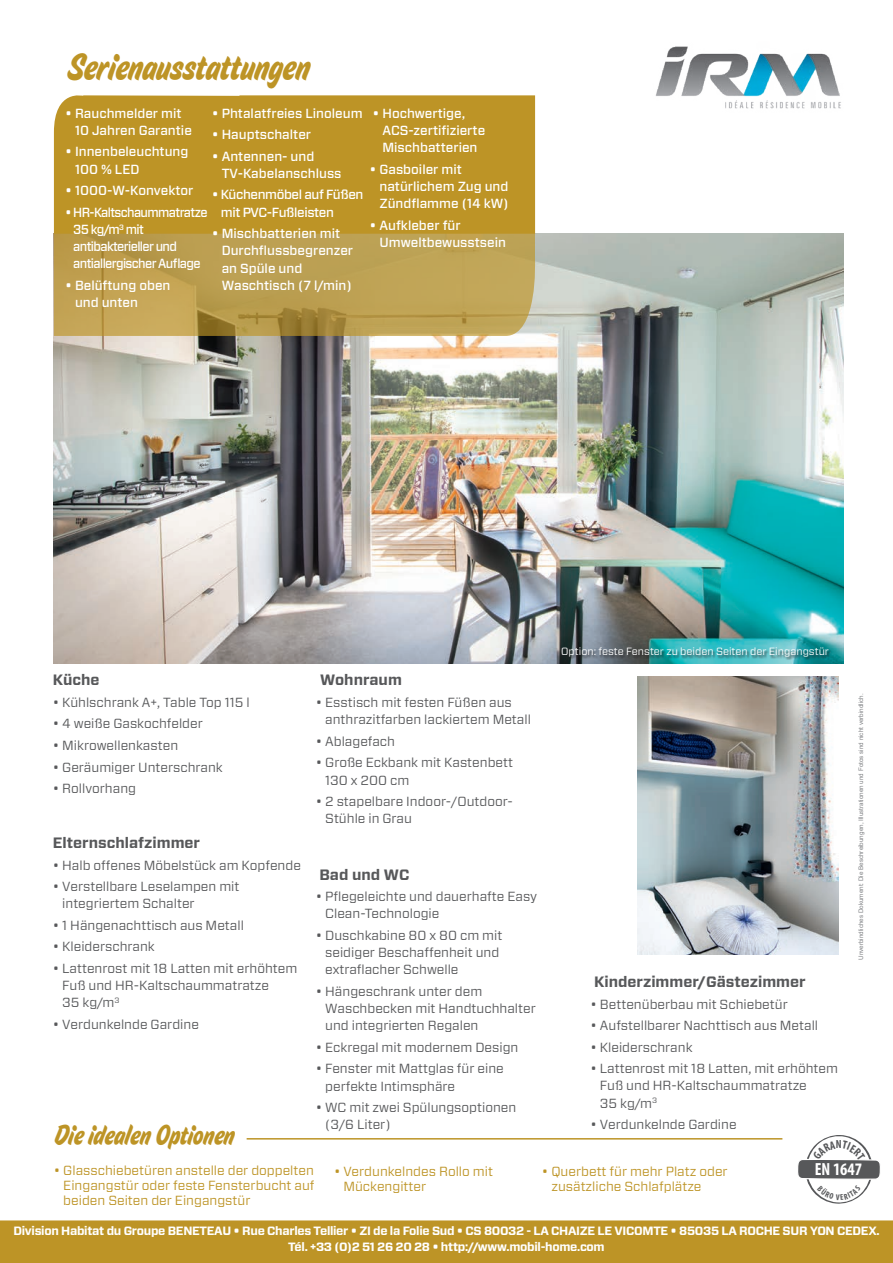
<style>
.page{position:relative;width:893px;height:1263px;background:#fff}
.page>*{position:absolute;margin:0;border:0;box-sizing:border-box;transform-origin:0 0}
.TEXTE_courant{font:36px "House Movements Sign";color:#bd9426}
.TEXTE_courant-2{font:27px "House Movements Sign";color:#bd9426}
.t1{font:700 condensed 17.55px "Myriad Pro";color:#fff}
.TEXTE_courant-3{font:700 15px "Vitesse Sans";color:#57585a}
.TEXTE_courant-4{font:13.2px/17.2px "Vitesse Sans";color:#57585a}
.TEXTE_courant-5{font:500 13.2px/17.2px "Vitesse Sans";color:#fff}
.TEXTE_courant-6{font:13.2px/15px "Vitesse Sans";color:#bd9426}
.TEXTE_courant-7{font:500 13.2px/17.2px "Vitesse Sans";letter-spacing:-.05em;color:#fff;scale:.95 1}
.TEXTE_courant-8{font:500 13.2px/17.2px "Vitesse Sans";letter-spacing:-.03em;color:#fff}
.TEXTE_courant-9{font:700 12px "Vitesse Sans";letter-spacing:-.025em;color:#fff}
.TEXTE_courant-10{font:10.5px "Vitesse Sans";color:#fff}
.t2{font:6.3px "Arial";color:#808285}
</style>
<div class="page">
<img style="left:54px;top:234px;width:789px;height:429px">
<div style="left:54px;top:95px;width:481px;height:139px;background:#bd9426"></div>
<div style="left:0;top:1220px;width:893px;height:43px;background:#bd9426"></div>
<img style="left:655px;top:46px;width:186px;height:63px">
<img style="left:638px;top:676px;width:201px;height:279px">
<hr style="left:247px;top:1138px;width:535px;height:1px;background:#bd9426">
<svg style="left:54px;top:234px;width:484px;height:102px;background:#bc9f52"></svg>
<div style="left:562px;top:647px;width:270px;height:13px;background:#231f20;opacity:.75"></div>
<svg style="left:798px;top:1135px;width:82px;height:69px"></svg>
<p class="TEXTE_courant" style="left:68px;top:45px;width:244px">Serienausstattungen</p>
<p class="TEXTE_courant-5" style="left:75px;top:104px;width:118px;text-indent:-10px">• Rauchmelder mit<br>10 Jahren Garantie</p>
<p class="TEXTE_courant-5" style="left:75px;top:143px;width:115px;text-indent:-10px">• Innenbeleuchtung<br>100 % LED</p>
<p class="TEXTE_courant-5" style="left:65px;top:182px;width:130px">• 1000-W-Konvektor</p>
<p class="TEXTE_courant-7" style="left:73px;top:203px;width:143px;text-indent:-8px">• HR-Kaltschaummatratze<br>35 kg/m<sup>3</sup> mit antibakterieller und antiallergischer Auflage</p>
<p class="TEXTE_courant-5" style="left:75px;top:277px;width:97px;text-indent:-10px">• Belüftung oben und unten</p>
<p class="TEXTE_courant-5" style="left:212px;top:104px;width:152px">• Phtalatfreies Linoleum</p>
<p class="TEXTE_courant-5" style="left:212px;top:126px;width:101px">• Hauptschalter</p>
<p class="TEXTE_courant-5" style="left:222px;top:147px;width:121px;text-indent:-10px">• Antennen- und<br>TV-Kabelanschluss</p>
<p class="TEXTE_courant-8" style="left:221px;top:186px;width:144px;text-indent:-9px">• Küchenmöbel auf Füßen mit PVC-Fußleisten</p>
<p class="TEXTE_courant-5" style="left:222px;top:225px;width:133px;text-indent:-10px">• Mischbatterien mit<br>Durchflussbegrenzer an Spüle und<br>Waschtisch (7 l/min)</p>
<p class="TEXTE_courant-5" style="left:382px;top:104px;width:104px;text-indent:-10px">• Hochwertige,<br>ACS-zertifizierte<br>Mischbatterien</p>
<p class="TEXTE_courant-5" style="left:379px;top:160px;width:131px;text-indent:-10px">• Gasboiler mit natürlichem Zug und<br>Zündflamme (14 kW)</p>
<p class="TEXTE_courant-5" style="left:379px;top:216px;width:128px;text-indent:-10px">• Aufkleber für<br>Umweltbewusstsein</p>
<p class="TEXTE_courant-3" style="left:53px;top:670px;width:48px">Küche</p>
<p class="TEXTE_courant-4" style="left:53px;top:693px;width:199px">• Kühlschrank A+, Table Top 115 l</p>
<p class="TEXTE_courant-4" style="left:53px;top:715px;width:151px">• 4 weiße Gaskochfelder</p>
<p class="TEXTE_courant-4" style="left:53px;top:736px;width:127px">• Mikrowellenkasten</p>
<p class="TEXTE_courant-4" style="left:53px;top:758px;width:171px">• Geräumiger Unterschrank</p>
<p class="TEXTE_courant-4" style="left:53px;top:779px;width:85px">• Rollvorhang</p>
<p class="TEXTE_courant-3" style="left:53px;top:833px;width:149px">Elternschlafzimmer</p>
<p class="TEXTE_courant-4" style="left:53px;top:856px;width:250px">• Halb offenes Möbelstück am Kopfende</p>
<p class="TEXTE_courant-4" style="left:62px;top:878px;width:179px;text-indent:-9px">• Verstellbare Leselampen mit integriertem Schalter</p>
<p class="TEXTE_courant-4" style="left:53px;top:916px;width:193px">• 1 Hängenachttisch aus Metall</p>
<p class="TEXTE_courant-4" style="left:53px;top:938px;width:103px">• Kleiderschrank</p>
<p class="TEXTE_courant-4" style="left:62px;top:959px;width:237px;text-indent:-9px">• Lattenrost mit 18 Latten mit erhöhtem<br>Fuß und HR-Kaltschaummatratze<br>35 kg/m<sup>3</sup></p>
<p class="TEXTE_courant-4" style="left:53px;top:1015px;width:148px">• Verdunkelnde Gardine</p>
<p class="TEXTE_courant-2" style="left:55px;top:1119px;width:181px">Die idealen Optionen</p>
<p class="TEXTE_courant-3" style="left:320px;top:670px;width:83px">Wohnraum</p>
<p class="TEXTE_courant-4" style="left:325px;top:693px;width:207px;text-indent:-9px">• Esstisch mit festen Füßen aus anthrazitfarben lackiertem Metall</p>
<p class="TEXTE_courant-4" style="left:316px;top:732px;width:81px">• Ablagefach</p>
<p class="TEXTE_courant-4" style="left:325px;top:754px;width:189px;text-indent:-9px">• Große Eckbank mit Kastenbett<br>130 x 200 cm</p>
<p class="TEXTE_courant-4" style="left:325px;top:792px;width:189px;text-indent:-9px">• 2 stapelbare Indoor-/Outdoor-<br>Stühle in Grau</p>
<p class="TEXTE_courant-3" style="left:319px;top:864px;width:91px">Bad und WC</p>
<p class="TEXTE_courant-4" style="left:325px;top:888px;width:214px;text-indent:-9px">• Pflegeleichte und dauerhafte Easy<br>Clean-Technologie</p>
<p class="TEXTE_courant-4" style="left:325px;top:926px;width:179px;text-indent:-9px">• Duschkabine 80 x 80 cm mit seidiger Beschaffenheit und extraflacher Schwelle</p>
<p class="TEXTE_courant-4" style="left:325px;top:982px;width:212px;text-indent:-9px">• Hängeschrank unter dem<br>Waschbecken mit Handtuchhalter und integrierten Regalen</p>
<p class="TEXTE_courant-4" style="left:316px;top:1038px;width:204px">• Eckregal mit modernem Design</p>
<p class="TEXTE_courant-4" style="left:325px;top:1060px;width:180px;text-indent:-9px">• Fenster mit Mattglas für eine perfekte Intimsphäre</p>
<p class="TEXTE_courant-4" style="left:325px;top:1099px;width:193px;text-indent:-9px">• WC mit zwei Spülungsoptionen (3/6 Liter)</p>
<p class="TEXTE_courant-10" style="left:561px;top:645px;width:269px">Option: feste Fenster zu beiden Seiten der Eingangstür</p>
<p class="TEXTE_courant-3" style="left:594px;top:972px;width:213px">Kinderzimmer/Gästezimmer</p>
<p class="TEXTE_courant-4" style="left:591px;top:995px;width:199px">• Bettenüberbau mit Schiebetür</p>
<p class="TEXTE_courant-4" style="left:591px;top:1017px;width:229px">• Aufstellbarer Nachttisch aus Metall</p>
<p class="TEXTE_courant-4" style="left:591px;top:1038px;width:103px">• Kleiderschrank</p>
<p class="TEXTE_courant-4" style="left:600px;top:1060px;width:240px;text-indent:-9px">• Lattenrost mit 18 Latten, mit erhöhtem<br>Fuß und HR-Kaltschaummatratze<br>35 kg/m<sup>3</sup></p>
<p class="TEXTE_courant-4" style="left:591px;top:1116px;width:148px">• Verdunkelnde Gardine</p>
<p class="t2" style="left:857px;top:960px;width:268px;rotate:-90deg">Unverbindliches Dokument: Die Beschreibungen, Illustrationen und Fotos sind nicht verbindlich.</p>
<p class="TEXTE_courant-6" style="left:63px;top:1163px;width:253px;text-align:justify;text-indent:-9px">• Glasschiebetüren anstelle der doppelten Eingangstür oder feste Fensterbucht auf beiden Seiten der Eingangstür</p>
<p class="TEXTE_courant-6" style="left:343px;top:1164px;width:151px;text-indent:-9px">• Verdunkelndes Rollo mit<br>Mückengitter</p>
<p class="TEXTE_courant-6" style="left:551px;top:1163px;width:178px;text-indent:-9px">• Querbett für mehr Platz oder zusätzliche Schlafplätze</p>
<p class="t1" style="left:815px;top:1158px;width:49px">EN 1647</p>
<p class="TEXTE_courant-9" style="left:13px;top:1223px;width:868px">Division Habitat du Groupe BENETEAU • Rue Charles Tellier • ZI de la Folie Sud • CS 80032 - LA CHAIZE LE VICOMTE • 85035 LA ROCHE SUR YON CEDEX.</p>
<p class="TEXTE_courant-9" style="left:288px;top:1238px;width:318px">Tél. +33 (0)2 51 26 20 28 • http://www.mobil-home.com</p>
</div>
